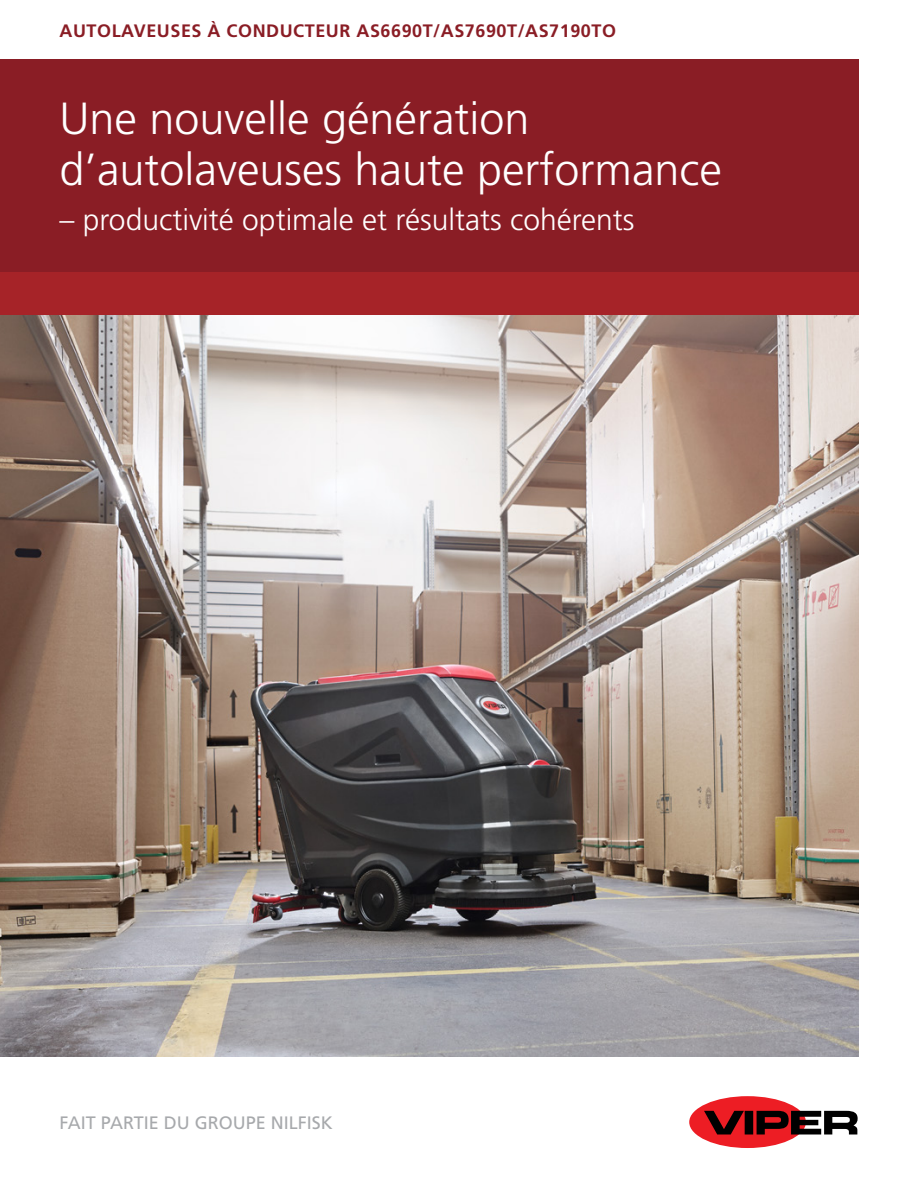
<style>
.page{position:relative;width:918px;height:1188px;background:#fff}
.page>*{position:absolute;margin:0;border:0;box-sizing:border-box;transform-origin:0 0}
.t1{font:300 45px/51px "Frutiger LT Std";color:#fff}
.t2{font:300 30px "Frutiger LT Std";color:#fff}
.t3{font:700 18px "Frutiger LT Std";letter-spacing:.03em;color:#8a1d25}
.t4{font:18px "Frutiger LT Std";color:#a7a9ac}
</style>
<div class="page">
<img style="left:0;top:315px;width:858px;height:741px">
<div style="left:0;top:272px;width:858px;height:43px;background:#a62328"></div>
<div style="left:0;top:60px;width:858px;height:212px;background:#8a1d25"></div>
<div style="left:689px;top:1096px;width:117px;height:52px;background:#ed1d24;border-radius:50%"></div>
<svg style="left:704px;top:1111px;width:154px;height:24px"></svg>
<p class="t3" style="left:60px;top:20px;width:558px">AUTOLAVEUSES À CONDUCTEUR AS6690T/AS7690T/AS7190TO</p>
<p class="t1" style="left:60px;top:93px;width:664px">Une nouvelle génération d’autolaveuses haute performance</p>
<p class="t2" style="left:60px;top:202px;width:577px">– productivité optimale et résultats cohérents</p>
<p class="t4" style="left:60px;top:1112px;width:275px">FAIT PARTIE DU GROUPE NILFISK</p>
</div>
